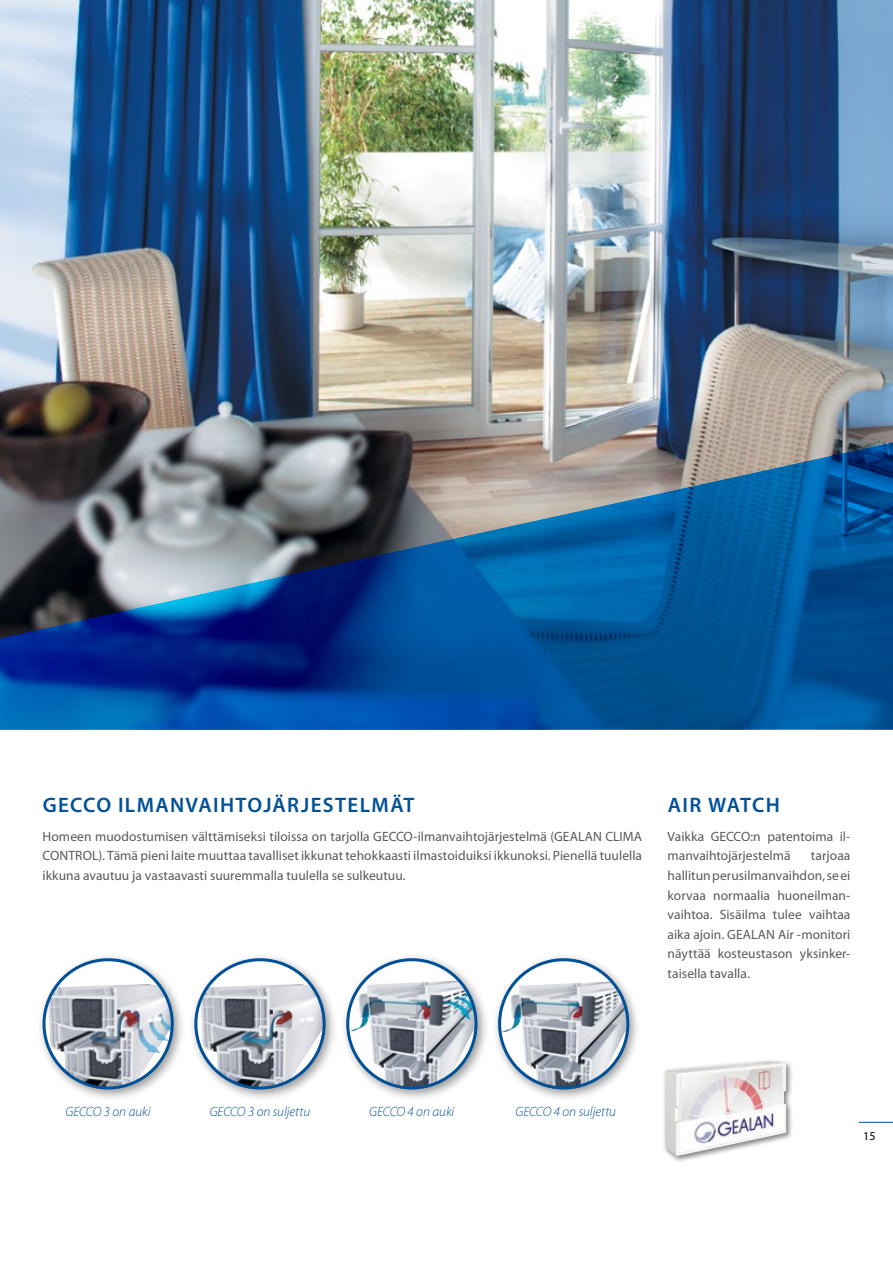
<style>
.page{position:relative;width:893px;height:1263px;background:#fff}
.page>*{position:absolute;margin:0;border:0;box-sizing:border-box;transform-origin:0 0}
.t1{font:600 21px "Myriad Pro";letter-spacing:.06em;color:#005198}
.t2{font:13.5px/19.6px "Myriad Pro";color:#58595b;text-align:justify}
.t3{font:italic 300 13.5px "Myriad Pro";letter-spacing:-.005em;color:#005198}
.t4{font:12px "Myriad Pro";color:#000}
</style>
<div class="page">
<img style="left:0;top:0;width:893px;height:442px">
<hr style="left:859px;top:1122px;width:34px;height:1px;background:#005198">
<div style="left:37px;top:952px;width:149px;height:149px;background:#000;opacity:.4"></div>
<div style="left:44px;top:960px;width:128px;height:128px;background:#fff;border-radius:50%"></div>
<img style="left:48px;top:984px;width:124px;height:104px">
<div style="left:43px;top:958px;width:131px;height:131px;border:3px solid #005198;border-radius:50%"></div>
<div style="left:340px;top:952px;width:149px;height:149px;background:#000;opacity:.4"></div>
<div style="left:348px;top:960px;width:128px;height:128px;background:#fff;border-radius:50%"></div>
<img style="left:350px;top:981px;width:126px;height:107px">
<div style="left:346px;top:958px;width:131px;height:131px;border:3px solid #005198;border-radius:50%"></div>
<div style="left:188px;top:952px;width:149px;height:149px;background:#000;opacity:.4"></div>
<div style="left:196px;top:960px;width:128px;height:128px;background:#fff;border-radius:50%"></div>
<img style="left:200px;top:984px;width:124px;height:104px">
<div style="left:194px;top:958px;width:132px;height:131px;border:3px solid #005198;border-radius:50%"></div>
<div style="left:492px;top:952px;width:149px;height:149px;background:#000;opacity:.4"></div>
<div style="left:500px;top:960px;width:128px;height:128px;background:#fff;border-radius:50%"></div>
<img style="left:502px;top:982px;width:126px;height:106px">
<div style="left:498px;top:958px;width:131px;height:131px;border:3px solid #005198;border-radius:50%"></div>
<svg style="left:0;top:442px;width:893px;height:288px;background:#2a5c8e"></svg>
<div style="left:662px;top:1058px;width:131px;height:105px;background:#000;opacity:.5"></div>
<img style="left:665px;top:1061px;width:121px;height:95px">
<h1 class="t1" style="left:43px;top:794px;width:373px">GECCO ILMANVAIHTOJÄRJESTELMÄT</h1>
<p class="t2" style="left:43px;top:827px;width:601px">Homeen muodostumisen välttämiseksi tiloissa on tarjolla GECCO-ilmanvaihtojärjestelmä (GEALAN CLIMA CONTROL). Tämä pieni laite muuttaa tavalliset ikkunat tehokkaasti ilmastoiduiksi ikkunoksi. Pienellä tuulella ikkuna avautuu ja vastaavasti suuremmalla tuulella se sulkeutuu.</p>
<h1 class="t1" style="left:668px;top:794px;width:114px">AIR WATCH</h1>
<p class="t2" style="left:668px;top:827px;width:184px">Vaikka GECCO:n patentoima il&shy;manvaihtojärjestelmä</p>
<p class="t2" style="left:668px;top:846px;width:184px;text-indent:143px">tarjoaa hallitun perusilmanvaihdon, se ei korvaa normaalia huoneilman&shy;vaihtoa. Sisäilma tulee vaihtaa aika ajoin. GEALAN Air -monitori näyttää kosteustason yksinker&shy;taisella tavalla.</p>
<p class="t3" style="left:66px;top:1106px;width:87px">GECCO 3 on auki</p>
<p class="t3" style="left:369px;top:1106px;width:87px">GECCO 4 on auki</p>
<p class="t3" style="left:210px;top:1106px;width:102px">GECCO 3 on suljettu</p>
<p class="t3" style="left:516px;top:1106px;width:102px">GECCO 4 on suljettu</p>
<p class="t4" style="left:863px;top:1130px;width:14px">15</p>
</div>
